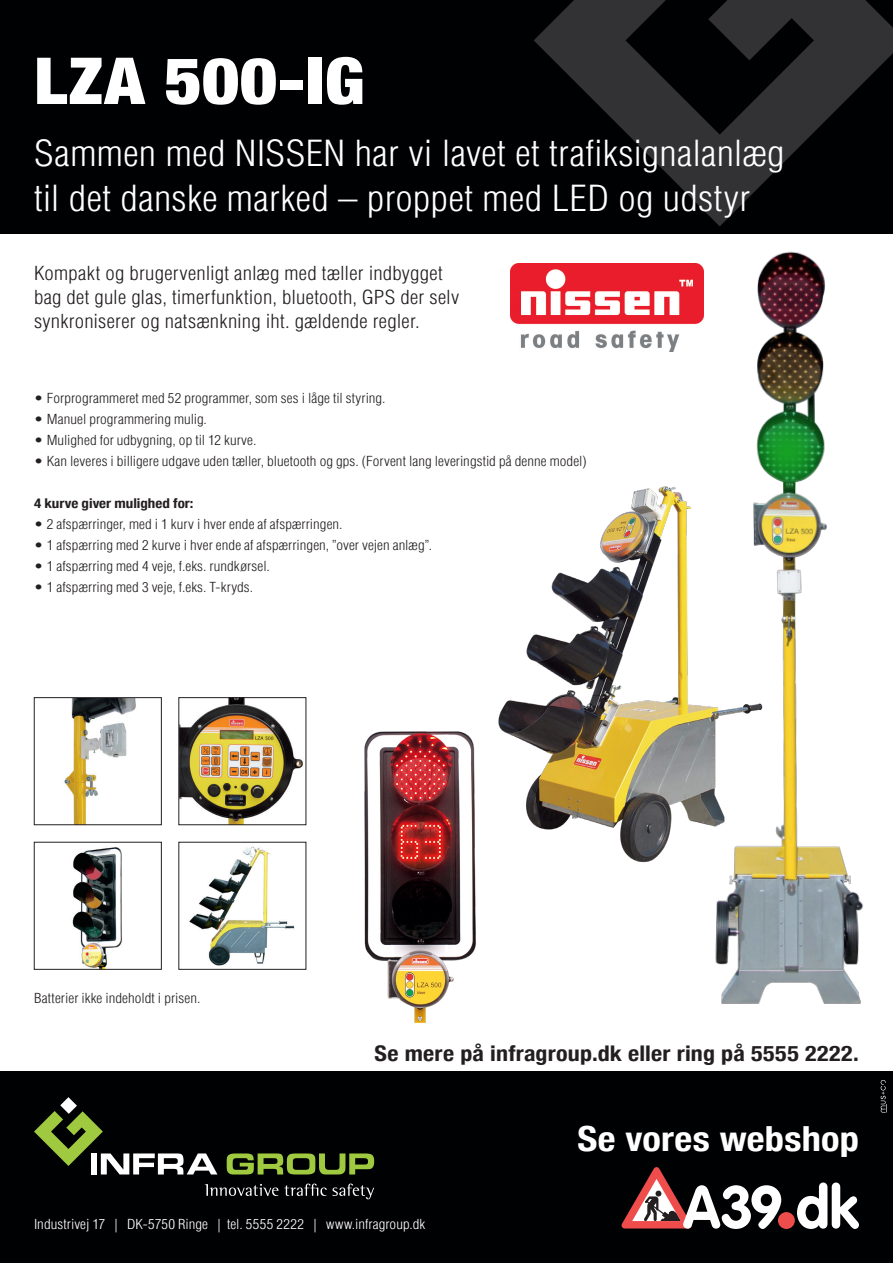
<style>
.page{position:relative;width:893px;height:1263px;background:#fff}
.page>*{position:absolute;margin:0;border:0;box-sizing:border-box;transform-origin:0 0}
.t1{font:900 condensed 64.8px "Helvetica Neue";letter-spacing:.005em;color:#fff;scale:1.11 1}
.t2{font:300 condensed 35.1px/45px "Helvetica";letter-spacing:.01em;color:#fff;scale:1.11 1}
.t3{font:700 condensed 34.65px "Helvetica Neue";letter-spacing:.005em;color:#fff;scale:1.11 1}
.t4{font:700 condensed 21.6px "Helvetica Neue";letter-spacing:.01em;color:#231f20;scale:1.11 1}
.t5{font:300 condensed 18.9px/24px "Helvetica";letter-spacing:.01em;color:#231f20;scale:1.11 1}
.t6{font:300 condensed 13.5px "Helvetica";letter-spacing:.005em;color:#231f20;scale:1.11 1}
.t7{font:300 condensed 13.5px "Helvetica";letter-spacing:.005em;color:#fff;scale:1.11 1}
.t8{font:700 condensed 13.5px "Helvetica Neue";color:#231f20;scale:1.11 1}
</style>
<div class="page">
<img style="left:364px;top:731px;width:112px;height:292px">
<img style="left:181px;top:699px;width:122px;height:124px">
<div style="left:179px;top:697px;width:127px;height:128px;border:1px solid #231f20"></div>
<img style="left:64px;top:699px;width:72px;height:124px">
<div style="left:34px;top:697px;width:128px;height:128px;border:1px solid #231f20"></div>
<img style="left:189px;top:846px;width:106px;height:120px">
<img style="left:72px;top:847px;width:50px;height:120px">
<div style="left:34px;top:842px;width:128px;height:127px;border:1px solid #231f20"></div>
<div style="left:0;top:0;width:893px;height:234px;background:#000103"></div>
<svg style="left:534px;top:0;width:359px;height:226px"></svg>
<div style="left:0;top:1071px;width:893px;height:192px;background:#000103"></div>
<svg style="left:227px;top:1153px;width:147px;height:21px"></svg>
<svg style="left:34px;top:1097px;width:183px;height:77px"></svg>
<svg style="left:205px;top:1183px;width:169px;height:16px"></svg>
<svg style="left:621px;top:1167px;width:160px;height:62px"></svg>
<div style="left:778px;top:1212px;width:17px;height:17px;background:#ef4d4b;border-radius:50%"></div>
<svg style="left:797px;top:1182px;width:62px;height:47px"></svg>
<img style="left:510px;top:264px;width:189px;height:88px">
<img style="left:699px;top:251px;width:165px;height:753px">
<img style="left:498px;top:477px;width:271px;height:395px">
<svg style="left:880px;top:1080px;width:7px;height:32px"></svg>
<p class="t1" style="left:34px;top:28px;width:299px">LZA 500-IG</p>
<p class="t2" style="left:34px;top:131px;width:678px">Sammen med NISSEN har vi lavet et trafiksignalanlæg til det danske marked – proppet med LED og udstyr</p>
<p class="t5" style="left:34px;top:261px;width:385px">Kompakt og brugervenligt anlæg med tæller indbygget bag det gule glas, timerfunktion, bluetooth, GPS der selv synkroniserer og natsænkning iht. gældende regler.</p>
<p class="t6" style="left:34px;top:390px;width:318px">• Forprogrammeret med 52 programmer, som ses i låge til styring.</p>
<p class="t6" style="left:34px;top:411px;width:157px">• Manuel programmering mulig.</p>
<p class="t6" style="left:34px;top:432px;width:202px">• Mulighed for udbygning, op til 12 kurve.</p>
<p class="t6" style="left:34px;top:453px;width:499px">• Kan leveres i billigere udgave uden tæller, bluetooth og gps. (Forvent lang leveringstid på denne model)</p>
<p class="t8" style="left:34px;top:492px;width:145px">4 kurve giver mulighed for:</p>
<p class="t6" style="left:34px;top:516px;width:279px">• 2 afspærringer, med i 1 kurv i hver ende af afspærringen.</p>
<p class="t6" style="left:34px;top:537px;width:360px">• 1 afspærring med 2 kurve i hver ende af afspærringen, ”over vejen anlæg”.</p>
<p class="t6" style="left:34px;top:558px;width:214px">• 1 afspærring med 4 veje, f.eks. rundkørsel.</p>
<p class="t6" style="left:34px;top:579px;width:199px">• 1 afspærring med 3 veje, f.eks. T-kryds.</p>
<p class="t6" style="left:34px;top:989px;width:151px">Batterier ikke indeholdt i prisen.</p>
<p class="t4" style="left:375px;top:1035px;width:438px">Se mere på infragroup.dk eller ring på 5555 2222.</p>
<p class="t3" style="left:577px;top:1110px;width:255px">Se vores webshop</p>
<p class="t7" style="left:34px;top:1216px;width:354px">Industrivej 17 | DK-5750 Ringe | tel. 5555 2222 | www.infragroup.dk</p>
</div>
